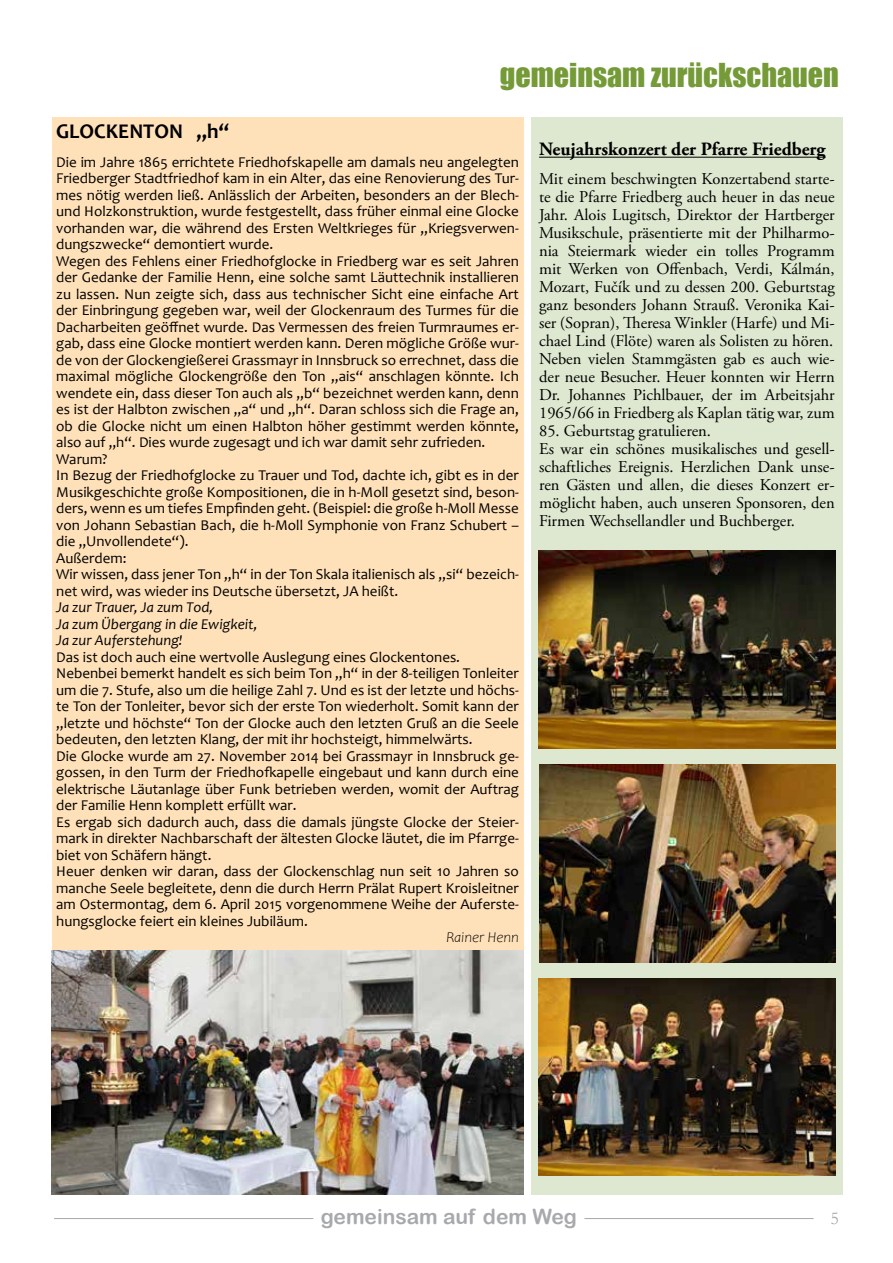
<style>
.page{position:relative;width:893px;height:1263px;background:#fff}
.page>*{position:absolute;margin:0;border:0;box-sizing:border-box;transform-origin:0 0}
.t1{font:30.3px "Impact";color:#759b38}
.t2{font:21px "Arial Rounded MT Bold";color:#a7a9ac}
.t3{font:700 21px "Candara";color:#000}
.t4{font:700 18.75px "Adobe Garamond Pro";color:#000}
.t5{font:18px "Garamond";color:#a7a9ac}
.t6{font:16.5px/18px "Adobe Garamond Pro";color:#000;text-align:justify}
.t7{font:15px/16.5px "Candara";color:#000}
.t8{font:italic 15px/16.5px "Candara";color:#000}
.t9{font:italic 300 15px "Candara";color:#000}
</style>
<div class="page">
<hr style="left:54px;top:1218px;width:259px;height:1px;background:#a7a9ac">
<hr style="left:584px;top:1218px;width:230px;height:1px;background:#a7a9ac">
<div style="left:52px;top:117px;width:471px;height:849px;background:#ffe1b9"></div>
<img style="left:52px;top:951px;width:471px;height:244px">
<div style="left:531px;top:117px;width:312px;height:1078px;background:#dee7cf"></div>
<hr style="left:539px;top:157px;width:286px;height:1px;background:#000">
<img style="left:539px;top:764px;width:297px;height:198px">
<img style="left:539px;top:551px;width:297px;height:197px">
<img style="left:539px;top:978px;width:297px;height:198px">
<h1 class="t1" style="left:500px;top:51px;width:341px">gemeinsam zurückschauen</h1>
<h2 class="t3" style="left:56px;top:118px;width:175px">GLOCKENTON „h“</h2>
<p class="t7" style="left:56px;top:154px;width:464px">Die im Jahre 1865 errichtete Friedhofskapelle am damals neu angelegten Friedberger Stadtfriedhof kam in ein Alter, das eine Renovierung des Tur&shy;mes nötig werden ließ. Anlässlich der Arbeiten, besonders an der Blech&shy;und Holzkonstruktion, wurde festgestellt, dass früher einmal eine Glocke vorhanden war, die während des Ersten Weltkrieges für „Kriegsverwen&shy;dungszwecke“ demontiert wurde.<br>Wegen des Fehlens einer Friedhofglocke in Friedberg war es seit Jahren der Gedanke der Familie Henn, eine solche samt Läuttechnik installieren zu lassen. Nun zeigte sich, dass aus technischer Sicht eine einfache Art der Einbringung gegeben war, weil der Glockenraum des Turmes für die Dacharbeiten geöffnet wurde. Das Vermessen des freien Turmraumes er&shy;gab, dass eine Glocke montiert werden kann. Deren mögliche Größe wur&shy;de von der Glockengießerei Grassmayr in Innsbruck so errechnet, dass die maximal mögliche Glockengröße den Ton „ais“ anschlagen könnte. Ich wendete ein, dass dieser Ton auch als „b“ bezeichnet werden kann, denn es ist der Halbton zwischen „a“ und „h“. Daran schloss sich die Frage an, ob die Glocke nicht um einen Halbton höher gestimmt werden könnte, also auf „h“. Dies wurde zugesagt und ich war damit sehr zufrieden.<br>Warum?<br>In Bezug der Friedhofglocke zu Trauer und Tod, dachte ich, gibt es in der Musikgeschichte große Kompositionen, die in h-Moll gesetzt sind, beson&shy;ders, wenn es um tiefes Empfinden geht. (Beispiel: die große h-Moll Messe von Johann Sebastian Bach, die h-Moll Symphonie von Franz Schubert – die „Unvollendete“).<br>Außerdem:<br>Wir wissen, dass jener Ton „h“ in der Ton Skala italienisch als „si“ bezeich&shy;net wird, was wieder ins Deutsche übersetzt, JA heißt.</p>
<p class="t8" style="left:56px;top:599px;width:203px">Ja zur Trauer, Ja zum Tod,<br>Ja zum Übergang in die Ewigkeit,<br>Ja zur Auferstehung!</p>
<p class="t7" style="left:56px;top:649px;width:464px">Das ist doch auch eine wertvolle Auslegung eines Glockentones.<br>Nebenbei bemerkt handelt es sich beim Ton „h“ in der 8-teiligen Tonleiter um die 7. Stufe, also um die heilige Zahl 7. Und es ist der letzte und höchs&shy;te Ton der Tonleiter, bevor sich der erste Ton wiederholt. Somit kann der „letzte und höchste“ Ton der Glocke auch den letzten Gruß an die Seele bedeuten, den letzten Klang, der mit ihr hochsteigt, himmelwärts.<br>Die Glocke wurde am 27. November 2014 bei Grassmayr in Innsbruck ge&shy;gossen, in den Turm der Friedhofkapelle eingebaut und kann durch eine elektrische Läutanlage über Funk betrieben werden, womit der Auftrag der Familie Henn komplett erfüllt war.<br>Es ergab sich dadurch auch, dass die damals jüngste Glocke der Steier&shy;mark in direkter Nachbarschaft der ältesten Glocke läutet, die im Pfarrge&shy;biet von Schäfern hängt.<br>Heuer denken wir daran, dass der Glockenschlag nun seit 10 Jahren so manche Seele begleitete, denn die durch Herrn Prälat Rupert Kroisleitner am Ostermontag, dem 6. April 2015 vorgenommene Weihe der Auferste&shy;hungsglocke feiert ein kleines Jubiläum.</p>
<p class="t9" style="left:446px;top:929px;width:74px">Rainer Henn</p>
<p class="t4" style="left:539px;top:138px;width:288px">Neujahrskonzert der Pfarre Friedberg</p>
<p class="t6" style="left:539px;top:170px;width:297px">Mit einem beschwingten Konzertabend starte&shy;te die Pfarre Friedberg auch heuer in das neue Jahr. Alois Lugitsch, Direktor der Hartberger Musikschule, präsentierte mit der Philharmo&shy;nia Steiermark wieder ein tolles Programm mit Werken von Offenbach, Verdi, Kálmán, Mozart, Fučík und zu dessen 200. Geburtstag ganz besonders Johann Strauß. Veronika Kai&shy;ser (Sopran), Theresa Winkler (Harfe) und Mi&shy;chael Lind (Flöte) waren als Solisten zu hören.<br>Neben vielen Stammgästen gab es auch wie&shy;der neue Besucher. Heuer konnten wir Herrn Dr. Johannes Pichlbauer, der im Arbeitsjahr 1965/66 in Friedberg als Kaplan tätig war, zum</p>
<p class="t6" style="left:539px;top:422px;width:297px;text-align:left">85. Geburtstag gratulieren.<br>Es war ein schönes musikalisches und gesell&shy;schaftliches Ereignis. Herzlichen Dank unse&shy;ren Gästen und allen, die dieses Konzert er&shy;möglicht haben, auch unseren Sponsoren, den Firmen Wechsellandler und Buchberger.</p>
<h2 class="t2" style="left:321px;top:1204px;width:257px">gemeinsam auf dem Weg</h2>
<p class="t5" style="left:830px;top:1206px;width:10px">5</p>
</div>
